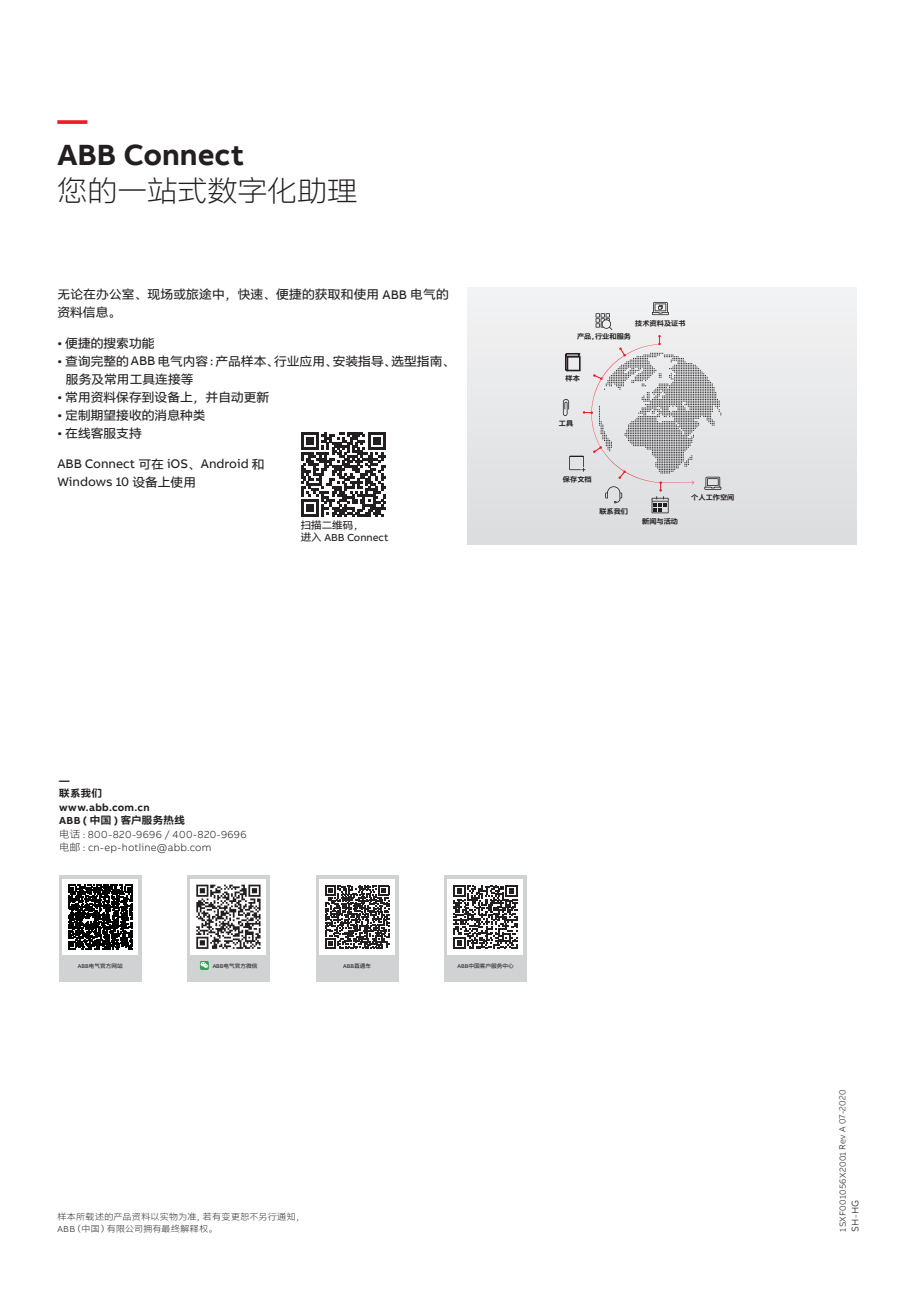
<style>
.page{position:relative;width:919px;height:1289px;background:#fff}
.page>*{position:absolute;margin:0;border:0;box-sizing:border-box;transform-origin:0 0}
.t1{font:700 30px "AB Bvoice";color:#231f20}
.t2{font:300 30px "AB Bvoice CNSG";color:#231f20}
.t3{font:700 30px "AB Bvoice CNSG";color:#ee1c28}
.t4{font:12.75px/18px "AB Bvoice CNSG";color:#231f20}
.t5{font:12.75px "AB Bvoice";color:#231f20}
.Header_Information_7{font:300 10.5px "AB Bvoice CNSG";letter-spacing:.02em;color:#231f20}
.Header_Information_7-2{font:700 10.5px "AB Bvoice CNSG";letter-spacing:.03em;color:#231f20}
.t6{font:10.5px "AB Bvoice CNSG";color:#231f20}
.Footnotes{font:300 9.75px "AB Bvoice";color:#231f20}
.Additional_Informati{font:300 9px "AB Bvoice CNSG";letter-spacing:.035em;color:#231f20}
.Footnotes-2{font:300 9px "AB Bvoice CNSG";letter-spacing:.03em;color:#231f20}
.t7{font:700 7.2px "AB Bvoice CNSG";color:#231f20}
.t8{font:5.7px "AB Bvoice CNSG";color:#231f20}
.s1{font-family:"AB Bvoice"}
.s2{font-family:"AB Bvoice CNSG"}
</style>
<div class="page">
<svg style="left:301px;top:432px;width:85px;height:85px"></svg>
<div style="left:467px;top:287px;width:389px;height:257px;background:#e6e7e9"></div>
<svg style="left:563px;top:302px;width:158px;height:211px"></svg>
<div style="left:316px;top:875px;width:82px;height:106px;background:#d1d2d4"></div>
<div style="left:319px;top:879px;width:76px;height:76px;background:#fff"></div>
<div style="left:444px;top:875px;width:83px;height:106px;background:#d1d2d4"></div>
<div style="left:447px;top:879px;width:76px;height:76px;background:#fff"></div>
<svg style="left:453px;top:885px;width:64px;height:64px"></svg>
<div style="left:187px;top:875px;width:83px;height:106px;background:#d1d2d4"></div>
<div style="left:190px;top:879px;width:76px;height:76px;background:#fff"></div>
<svg style="left:196px;top:884px;width:64px;height:64px"></svg>
<svg style="left:200px;top:961px;width:9px;height:8px"></svg>
<svg style="left:200px;top:961px;width:8px;height:7px"></svg>
<svg style="left:325px;top:885px;width:64px;height:64px"></svg>
<div style="left:59px;top:875px;width:83px;height:106px;background:#d1d2d4"></div>
<div style="left:62px;top:879px;width:76px;height:76px;background:#fff"></div>
<svg style="left:68px;top:884px;width:64px;height:65px"></svg>
<p class="t3" style="left:57px;top:102px;width:31px">—</p>
<p class="t1" style="left:57px;top:135px;width:188px">ABB Connect</p>
<p class="t2" style="left:57px;top:175px;width:301px">您的一站式数字化助理</p>
<p class="t4" style="left:57px;top:286px;width:393px">无论在办公室、现场或旅途中，快速、便捷的获取和使用 <span class="s1">ABB</span> 电气的资料信息。</p>
<p class="t4" style="left:57px;top:334px;width:99px"><span class="s1">•</span> 便捷的搜索功能</p>
<p class="t4" style="left:66px;top:352px;width:391px;text-indent:-9px"><span class="s1">•</span> 查询完整的<span class="s1">ABB</span>电气内容<span class="s1">:</span>产品样本、行业应用、安装指导、选型指南、服务及常用工具连接等</p>
<p class="t4" style="left:57px;top:388px;width:213px"><span class="s1">•</span> 常用资料保存到设备上，并自动更新</p>
<p class="t4" style="left:57px;top:406px;width:150px"><span class="s1">•</span> 定制期望接收的消息种类</p>
<p class="t4" style="left:57px;top:424px;width:86px"><span class="s1">•</span> 在线客服支持</p>
<p class="t5" style="left:57px;top:456px;width:209px">ABB Connect <span class="s2">可在</span> iOS<span class="s2">、</span>Android <span class="s2">和</span></p>
<p class="t5" style="left:57px;top:474px;width:140px">Windows 10 <span class="s2">设备上使用</span></p>
<p class="t6" style="left:301px;top:519px;width:64px">扫描二维码，</p>
<p class="t6" style="left:301px;top:532px;width:89px">进入 ABB Connect</p>
<p class="t7" style="left:635px;top:319px;width:52px">技术资料及证书</p>
<p class="t7" style="left:577px;top:332px;width:55px">产品，行业和服务</p>
<p class="t7" style="left:565px;top:374px;width:16px">样本</p>
<p class="t7" style="left:558px;top:419px;width:16px">工具</p>
<p class="t7" style="left:563px;top:475px;width:30px">保存文档</p>
<p class="t7" style="left:599px;top:507px;width:30px">联系我们</p>
<p class="t7" style="left:642px;top:517px;width:37px">新闻与活动</p>
<p class="t7" style="left:691px;top:493px;width:45px">个人工作空间</p>
<p class="Header_Information_7-2" style="left:59px;top:773px;width:12px">—</p>
<p class="Header_Information_7-2" style="left:59px;top:787px;width:44px">联系我们</p>
<p class="Header_Information_7-2" style="left:59px;top:800px;width:92px">www.abb.com.cn</p>
<p class="Header_Information_7-2" style="left:59px;top:814px;width:127px">ABB ( 中国 ) 客户服务热线</p>
<p class="Header_Information_7" style="left:59px;top:828px;width:189px">电话 : 800-820-9696 / 400-820-9696</p>
<p class="Header_Information_7" style="left:59px;top:841px;width:154px">电邮 : cn-ep-hotline@abb.com</p>
<p class="t8" style="left:78px;top:962px;width:46px">ABB电气官方网站</p>
<p class="t8" style="left:213px;top:962px;width:46px">ABB电气官方微信</p>
<p class="t8" style="left:343px;top:963px;width:29px">ABB直通车</p>
<p class="t8" style="left:457px;top:962px;width:58px">ABB中国客户服务中心</p>
<p class="Additional_Informati" style="left:57px;top:1211px;width:249px">样本所载述的产品资料以实物为准，若有变更恕不另行通知，</p>
<p class="Additional_Informati" style="left:57px;top:1223px;width:162px">ABB（中国）有限公司拥有最终解释权。</p>
<p class="Footnotes-2" style="left:837px;top:1231px;width:143px;rotate:-90deg">1SXF001056X2001 <span class="s1">Rev A 07-2020</span></p>
<p class="Footnotes" style="left:849px;top:1231px;width:33px;rotate:-90deg">SH-HG</p>
</div>
